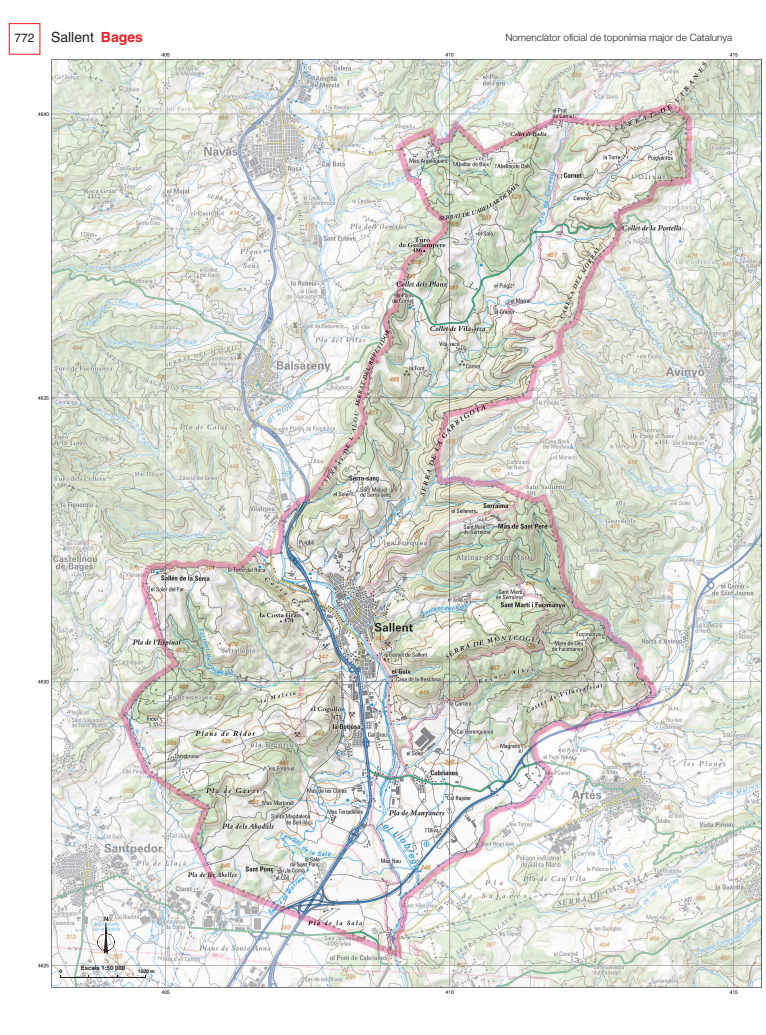
<style>
.page{position:relative;width:766px;height:1035px;background:#fff}
.page>*{position:absolute;margin:0;border:0;box-sizing:border-box;transform-origin:0 0}
.t1{font:14px "Helvetica";color:#231f20}
.t2{font:300 10px "Helvetica Neue";color:#231f20}
.t3{font:700 6px "Helvetica";color:#231f20}
.t4{font:700 5px "Helvetica";color:#231f20}
.s1{font-size:12px}
.s2{font-weight:700;color:#ee1d23}
</style>
<div class="page">
<img style="left:38px;top:53px;width:723px;height:940px">
<div style="left:9px;top:23px;width:31px;height:32px;border:1px solid #ee1d23"></div>
<hr style="left:60px;top:977px;width:86px;height:1px;background:#231f20">
<svg style="left:97px;top:916px;width:18px;height:37px"></svg>
<p class="t1" style="left:15px;top:29px;width:130px"><span class="s1">772</span> Sallent <span class="s2">Bages</span></p>
<p class="t2" style="left:505px;top:34px;width:228px">Nomenclàtor oficial de toponímia major de Catalunya</p>
<p class="t3" style="left:81px;top:964px;width:46px">Escala 1:50 000</p>
<p class="t4" style="left:60px;top:968px;width:4px">0</p>
<p class="t4" style="left:138px;top:968px;width:18px">1500 m</p>
</div>
